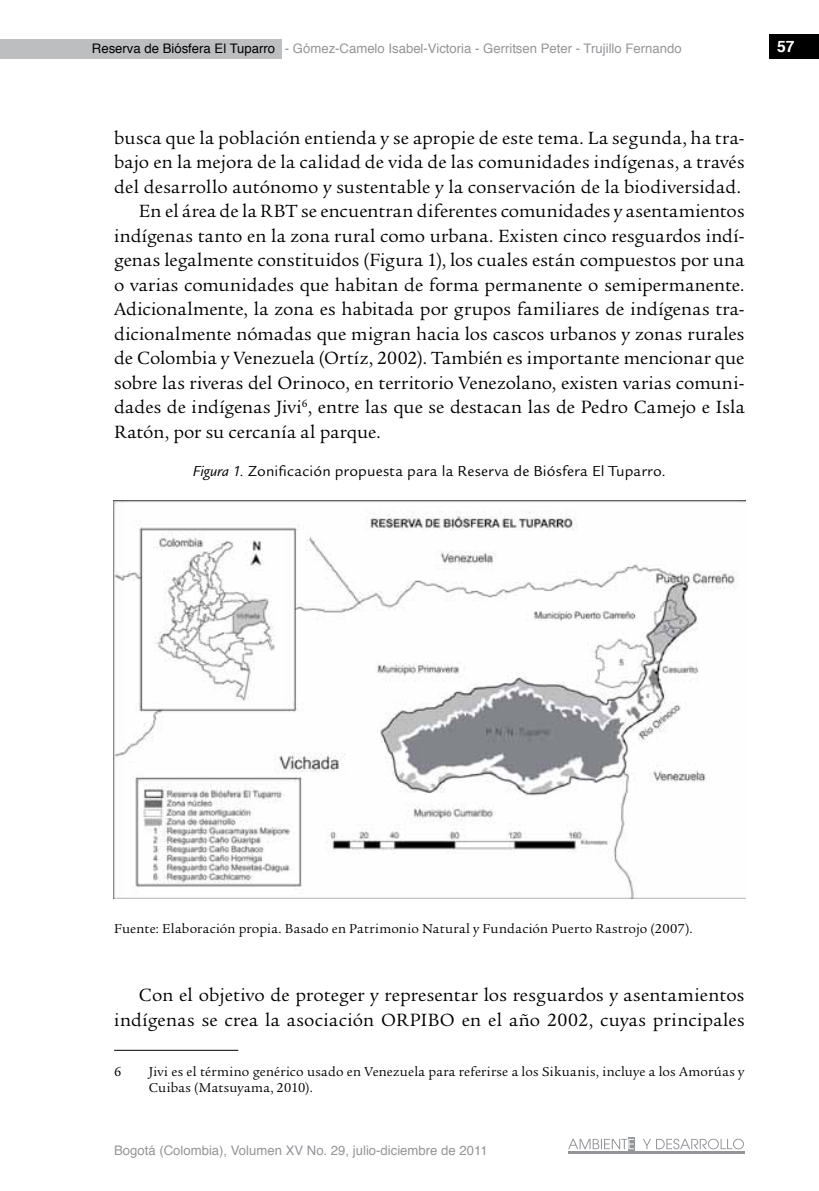
<style>
.page{position:relative;width:819px;height:1191px;background:#fff}
.page>*{position:absolute;margin:0;border:0;box-sizing:border-box;transform-origin:0 0}
.t1{font:19.25px/24.5px "Legacy Serif Std";letter-spacing:.01em;color:#000;text-align:right}
.t2{font:15.75px "Legacy Sans Std";letter-spacing:.015em;color:#000}
.t3{font:700 15.75px "Helvetica";color:#fff}
.t4{font:14px/15.8px "Legacy Serif Std";letter-spacing:.02em;color:#000}
.t5{font:13.12px "Helvetica";color:#939598}
.s1{color:#000}
.s2{font-style:italic}
</style>
<div class="page">
<div style="left:627px;top:1137px;width:7px;height:14px;background:#acaeb0"></div>
<hr style="left:568px;top:1151px;width:176px;height:2px;background:#939598">
<svg style="left:643px;top:1138px;width:100px;height:11px"></svg>
<svg style="left:568px;top:1138px;width:66px;height:11px"></svg>
<div style="left:769px;top:34px;width:50px;height:25px;background:#000"></div>
<div style="left:0;top:39px;width:281px;height:20px;background:#bcbec0"></div>
<img style="left:113px;top:501px;width:632px;height:397px">
<hr style="left:114px;top:1049px;width:124px;height:1px;background:#000">
<p class="t5" style="left:92px;top:38px;width:591px"><span class="s1">Reserva de Biósfera El Tuparro</span> - Gómez-Camelo Isabel-Victoria - Gerritsen Peter - Trujillo Fernando</p>
<p class="t3" style="left:777px;top:34px;width:19px">57</p>
<p class="t1" style="left:114px;top:125px;width:631px">busca que la población entienda y se apropie de este tema. La segunda, ha tra-</p>
<p class="t1" style="left:114px;top:150px;width:632px">bajo en la mejora de la calidad de vida de las comunidades indígenas, a través</p>
<p class="t1" style="left:114px;top:174px;width:628px">del desarrollo autónomo y sustentable y la conservación de la biodiversidad.</p>
<p class="t1" style="left:139px;top:199px;width:607px">En el área de la RBT se encuentran diferentes comunidades y asentamientos</p>
<p class="t1" style="left:114px;top:223px;width:631px">indígenas tanto en la zona rural como urbana. Existen cinco resguardos indí-</p>
<p class="t1" style="left:114px;top:248px;width:631px">genas legalmente constituidos (Figura 1), los cuales están compuestos por una</p>
<p class="t1" style="left:114px;top:272px;width:631px">o varias comunidades que habitan de forma permanente o semipermanente.</p>
<p class="t1" style="left:114px;top:297px;width:631px">Adicionalmente, la zona es habitada por grupos familiares de indígenas tra-</p>
<p class="t1" style="left:114px;top:321px;width:631px">dicionalmente nómadas que migran hacia los cascos urbanos y zonas rurales</p>
<p class="t1" style="left:114px;top:346px;width:631px">de Colombia y Venezuela (Ortíz, 2002). También es importante mencionar que</p>
<p class="t1" style="left:114px;top:370px;width:631px">sobre las riveras del Orinoco, en territorio Venezolano, existen varias comuni-</p>
<p class="t1" style="left:114px;top:395px;width:632px">dades de indígenas Jivi<sup>6</sup>, entre las que se destacan las de Pedro Camejo e Isla</p>
<p class="t1" style="left:114px;top:419px;width:268px">Ratón, por su cercanía al parque.</p>
<p class="t2" style="left:193px;top:462px;width:474px"><span class="s2">Figura 1.</span> Zonificación propuesta para la Reserva de Biósfera El Tuparro.</p>
<p class="t4" style="left:114px;top:921px;width:580px">Fuente: Elaboración propia. Basado en Patrimonio Natural y Fundación Puerto Rastrojo (2007).</p>
<p class="t1" style="left:114px;top:983px;width:632px">Con el objetivo de proteger y representar los resguardos y asentamientos indígenas se crea la asociación ORPIBO en el año 2002, cuyas principales</p>
<p class="t4" style="left:114px;top:1063px;width:9px">6</p>
<p class="t4" style="left:149px;top:1063px;width:597px">Jivi es el término genérico usado en Venezuela para referirse a los Sikuanis, incluye a los Amorúas y<br>Cuibas (Matsuyama, 2010).</p>
<p class="t5" style="left:114px;top:1140px;width:375px">Bogotá (Colombia), Volumen XV No. 29, julio-diciembre de 2011</p>
</div>
